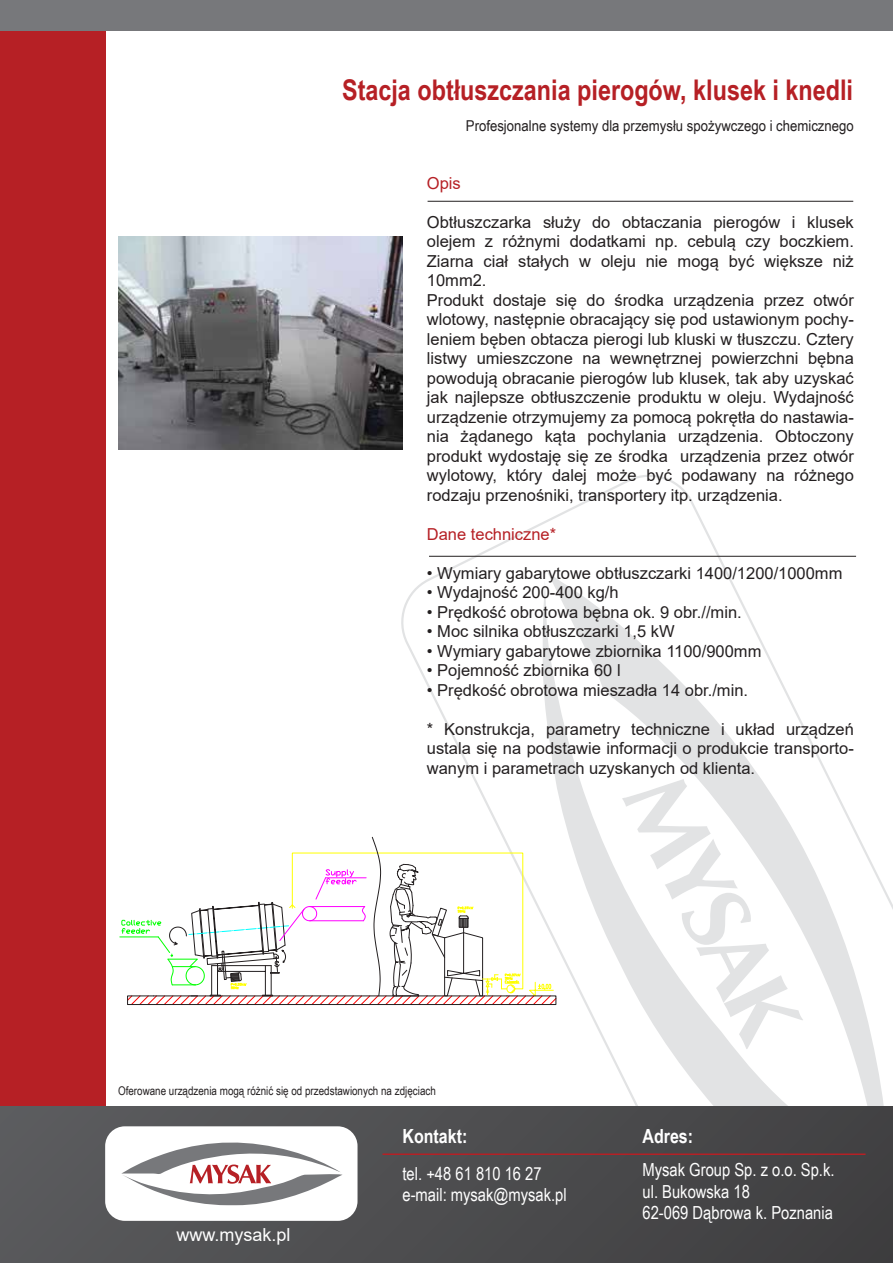
<style>
.page{position:relative;width:893px;height:1263px;background:#fff}
.page>*{position:absolute;margin:0;border:0;box-sizing:border-box;transform-origin:0 0}
.t1{font:700 28.5px "Arial Narrow";color:#b62025}
.t2{font:700 19.5px "Arial Narrow";color:#fff}
.t3{font:18px/21.6px "Arial Narrow";color:#fff}
.t4{font:18px "Arial";color:#fff}
.t5{font:16.5px/19.5px "Arial";color:#231f20}
.t6{font:16.5px "Arial";color:#b62025}
.t7{font:15px "Arial Narrow";color:#231f20;scale:1.07 1}
.t8{font:12px "Arial Narrow";color:#231f20}
</style>
<div class="page">
<svg style="left:401px;top:475px;width:492px;height:434px"></svg>
<svg style="left:546px;top:568px;width:346px;height:538px"></svg>
<div style="left:0;top:0;width:893px;height:31px;background:#77787b"></div>
<div style="left:0;top:31px;width:105px;height:1075px;background:#b62025"></div>
<div style="left:0;top:1106px;width:893px;height:157px;background:linear-gradient(to right,#5a5b5d,#403f41)"></div>
<div style="left:105px;top:1126px;width:253px;height:95px;background:#fff;border-radius:20px"></div>
<svg style="left:121px;top:1142px;width:222px;height:63px"></svg>
<hr style="left:382px;top:1153px;width:484px;height:2px;background:#b62025">
<hr style="left:428px;top:201px;width:425px;height:1px;background:#231f20">
<hr style="left:429px;top:556px;width:427px;height:1px;background:#231f20">
<img style="left:118px;top:237px;width:285px;height:213px">
<hr style="left:120px;top:937px;width:38px;height:1px;background:#0f0">
<svg style="left:121px;top:837px;width:435px;height:168px"></svg>
<h1 class="t1" style="left:342px;top:68px;width:512px">Stacja obtłuszczania pierogów, klusek i knedli</h1>
<p class="t7" style="left:466px;top:114px;width:364px">Profesjonalne systemy dla przemysłu spożywczego i chemicznego</p>
<p class="t6" style="left:427px;top:172px;width:35px">Opis</p>
<p class="t5" style="left:427px;top:212px;width:428px">Obtłuszczarka służy do obtaczania pierogów i klusek olejem z różnymi dodatkami np. cebulą czy boczkiem.<br>Ziarna ciał stałych w oleju nie mogą być większe niż 10mm2.<br>Produkt dostaje się do środka urządzenia przez otwór wlotowy, następnie obracający się pod ustawionym pochy&shy;leniem bęben obtacza pierogi lub kluski w tłuszczu. Cztery listwy umieszczone na wewnętrznej powierzchni bębna powodują obracanie pierogów lub klusek, tak aby uzyskać jak najlepsze obtłuszczenie produktu w oleju. Wydajność urządzenie otrzymujemy za pomocą pokrętła do nastawia&shy;nia żądanego kąta pochylania urządzenia. Obtoczony produkt wydostaję się ze środka urządzenia przez otwór wylotowy, który dalej może być podawany na różnego rodzaju przenośniki, transportery itp. urządzenia.</p>
<p class="t6" style="left:427px;top:523px;width:131px">Dane techniczne*</p>
<p class="t5" style="left:427px;top:563px;width:417px">• Wymiary gabarytowe obtłuszczarki 1400/1200/1000mm</p>
<p class="t5" style="left:427px;top:583px;width:193px">• Wydajność 200-400 kg/h</p>
<p class="t5" style="left:427px;top:602px;width:316px">• Prędkość obrotowa bębna ok. 9 obr.//min.</p>
<p class="t5" style="left:427px;top:622px;width:249px">• Moc silnika obtłuszczarki 1,5 kW</p>
<p class="t5" style="left:427px;top:641px;width:336px">• Wymiary gabarytowe zbiornika 1100/900mm</p>
<p class="t5" style="left:427px;top:661px;width:195px">• Pojemność zbiornika 60 l</p>
<p class="t5" style="left:427px;top:680px;width:323px">• Prędkość obrotowa mieszadła 14 obr./min.</p>
<p class="t5" style="left:427px;top:719px;width:428px;text-align:justify">* Konstrukcja, parametry techniczne i układ urządzeń ustala się na podstawie informacji o produkcie transporto&shy;wanym i parametrach uzyskanych od klienta.</p>
<p class="t8" style="left:118px;top:1082px;width:319px">Oferowane urządzenia mogą różnić się od przedstawionych na zdjęciach</p>
<p class="t2" style="left:403px;top:1121px;width:66px">Kontakt:</p>
<p class="t2" style="left:643px;top:1121px;width:52px">Adres:</p>
<p class="t4" style="left:177px;top:1222px;width:116px">www.mysak.pl</p>
<p class="t3" style="left:403px;top:1162px;width:166px">tel. +48 61 810 16 27 e-mail: mysak@mysak.pl</p>
<p class="t3" style="left:642px;top:1158px;width:193px">Mysak Group Sp. z o.o. Sp.k. ul. Bukowska 18<br>62-069 Dąbrowa k. Poznania</p>
</div>
